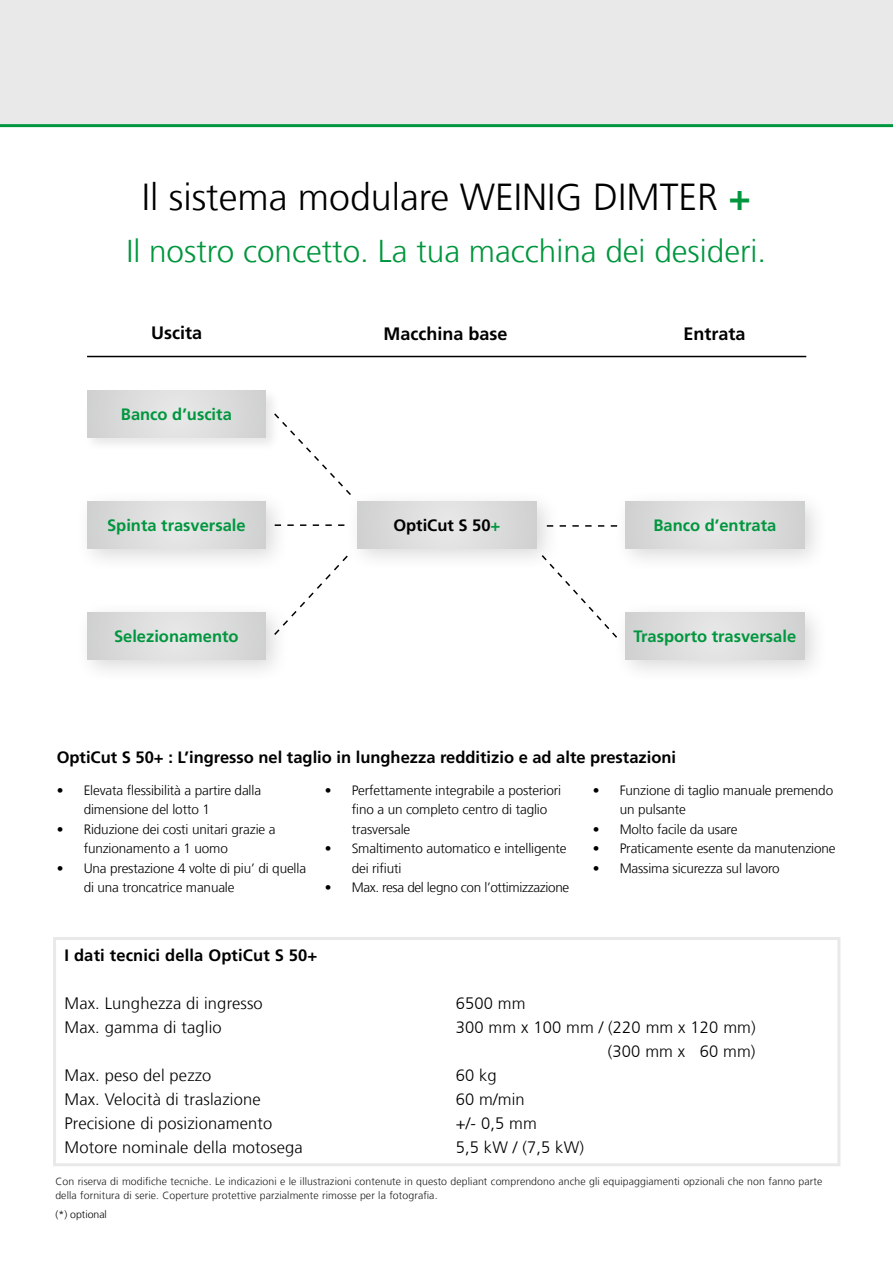
<style>
.page{position:relative;width:893px;height:1263px;background:#fff}
.page>*{position:absolute;margin:0;border:0;box-sizing:border-box;transform-origin:0 0}
.t1{font:300 37.5px "Frutiger LT Com";color:#000}
.t2{font:300 31.5px "Frutiger LT Com";color:#00963e}
.t3{font:700 18px "Frutiger LT Com";color:#000}
.t4{font:300 16.5px/24px "Frutiger LT Com";letter-spacing:.01em;color:#000}
.t5{font:700 16.5px "Frutiger LT Com";color:#000}
.t6{font:700 16.5px "Frutiger LT Com";color:#00963e}
.t7{font:300 13.5px/19.5px "Frutiger LT Com";letter-spacing:-.01em;color:#000}
.t8{font:300 10.5px/13.5px "Frutiger LT Com";letter-spacing:.01em;color:#1a1a18}
.t9{font:300 10.5px "Frutiger LT Com";color:#000}
.s1{font-weight:700;color:#00963e}
.s2{color:#00963e}
</style>
<div class="page">
<hr style="left:0;top:124px;width:893px;height:3px;background:#00963e">
<div style="left:0;top:0;width:893px;height:124px;background:#e9e9e9"></div>
<div style="left:53px;top:937px;width:787px;height:229px;border:3px solid #e9e9e9"></div>
<div style="left:84px;top:387px;width:197px;height:65px;background:#000;opacity:.1"></div>
<div style="left:87px;top:390px;width:179px;height:47px;background:#dcdcdd"></div>
<div style="left:74px;top:489px;width:216px;height:84px;background:#000;opacity:.15"></div>
<div style="left:87px;top:502px;width:179px;height:47px;background:#dcdcdd"></div>
<div style="left:345px;top:488px;width:216px;height:85px;background:#000;opacity:.15"></div>
<div style="left:358px;top:501px;width:178px;height:47px;background:#dcdcdd"></div>
<div style="left:613px;top:489px;width:216px;height:84px;background:#000;opacity:.15"></div>
<div style="left:626px;top:502px;width:178px;height:47px;background:#dcdcdd"></div>
<div style="left:613px;top:600px;width:216px;height:84px;background:#000;opacity:.15"></div>
<div style="left:626px;top:613px;width:178px;height:46px;background:#dcdcdd"></div>
<div style="left:74px;top:600px;width:216px;height:84px;background:#000;opacity:.15"></div>
<div style="left:87px;top:613px;width:179px;height:46px;background:#dcdcdd"></div>
<hr style="left:87px;top:356px;width:719px;height:1px;background:#000">
<svg style="left:275px;top:524px;width:69px;height:2px"></svg>
<svg style="left:273px;top:412px;width:80px;height:85px"></svg>
<svg style="left:273px;top:554px;width:76px;height:83px"></svg>
<svg style="left:547px;top:525px;width:70px;height:2px"></svg>
<svg style="left:540px;top:553px;width:79px;height:86px"></svg>
<h1 class="t1" style="left:142px;top:175px;width:611px">Il sistema modulare WEINIG DIMTER <span class="s1">+</span></h1>
<h2 class="t2" style="left:126px;top:233px;width:641px">Il nostro concetto. La tua macchina dei desideri.</h2>
<h3 class="t3" style="left:151px;top:322px;width:52px">Uscita</h3>
<h3 class="t3" style="left:384px;top:323px;width:126px">Macchina base</h3>
<h3 class="t3" style="left:683px;top:323px;width:64px">Entrata</h3>
<p class="t6" style="left:121px;top:405px;width:112px">Banco d’uscita</p>
<p class="t6" style="left:107px;top:516px;width:140px">Spinta trasversale</p>
<p class="t5" style="left:393px;top:515px;width:109px">OptiCut S 50<span class="s2">+</span></p>
<p class="t6" style="left:653px;top:516px;width:124px">Banco d’entrata</p>
<p class="t6" style="left:114px;top:627px;width:126px">Selezionamento</p>
<p class="t6" style="left:633px;top:627px;width:164px">Trasporto trasversale</p>
<p class="t5" style="left:57px;top:748px;width:621px">OptiCut S 50+ : L’ingresso nel taglio in lunghezza redditizio e ad alte prestazioni</p>
<p class="t7" style="left:84px;top:780px;width:179px;text-indent:-27px">• Elevata flessibilità a partire dalla dimensione del lotto 1</p>
<p class="t7" style="left:84px;top:819px;width:193px;text-indent:-27px">• Riduzione dei costi unitari grazie a funzionamento a 1 uomo</p>
<p class="t7" style="left:84px;top:858px;width:224px;text-indent:-27px">• Una prestazione 4 volte di piu’ di quella di una troncatrice manuale</p>
<p class="t7" style="left:352px;top:780px;width:211px;text-indent:-27px">• Perfettamente integrabile a posteriori fino a un completo centro di taglio trasversale</p>
<p class="t7" style="left:352px;top:839px;width:216px;text-indent:-27px">• Smaltimento automatico e intelligente dei rifiuti</p>
<p class="t7" style="left:325px;top:878px;width:246px">• Max. resa del legno con l’ottimizzazione</p>
<p class="t7" style="left:620px;top:780px;width:215px;text-indent:-27px">• Funzione di taglio manuale premendo un pulsante</p>
<p class="t7" style="left:593px;top:819px;width:146px">• Molto facile da usare</p>
<p class="t7" style="left:593px;top:839px;width:244px">• Praticamente esente da manutenzione</p>
<p class="t7" style="left:593px;top:858px;width:189px">• Massima sicurezza sul lavoro</p>
<p class="t5" style="left:65px;top:945px;width:254px">I dati tecnici della OptiCut S 50+</p>
<p class="t4" style="left:65px;top:991px;width:200px">Max. Lunghezza di ingresso<br>Max. gamma di taglio</p>
<p class="t4" style="left:65px;top:1063px;width:240px">Max. peso del pezzo<br>Max. Velocità di traslazione<br>Precisione di posizionamento<br>Motore nominale della motosega</p>
<p class="t4" style="left:456px;top:991px;width:71px">6500 mm</p>
<p class="t4" style="left:456px;top:1015px;width:301px">300 mm x 100 mm / (220 mm x 120 mm)</p>
<p class="t4" style="left:608px;top:1039px;width:149px">(300 mm x 60 mm)</p>
<p class="t4" style="left:456px;top:1063px;width:43px">60 kg</p>
<p class="t4" style="left:456px;top:1087px;width:71px">60 m/min</p>
<p class="t4" style="left:456px;top:1111px;width:83px">+/- 0,5 mm</p>
<p class="t4" style="left:456px;top:1135px;width:130px">5,5 kW / (7,5 kW)</p>
<p class="t8" style="left:55px;top:1175px;width:768px">Con riserva di modifiche tecniche. Le indicazioni e le illustrazioni contenute in questo depliant comprendono anche gli equipaggiamenti opzionali che non fanno parte della fornitura di serie. Coperture protettive parzialmente rimosse per la fotografia.</p>
<p class="t9" style="left:56px;top:1208px;width:53px">(*) optional</p>
</div>
